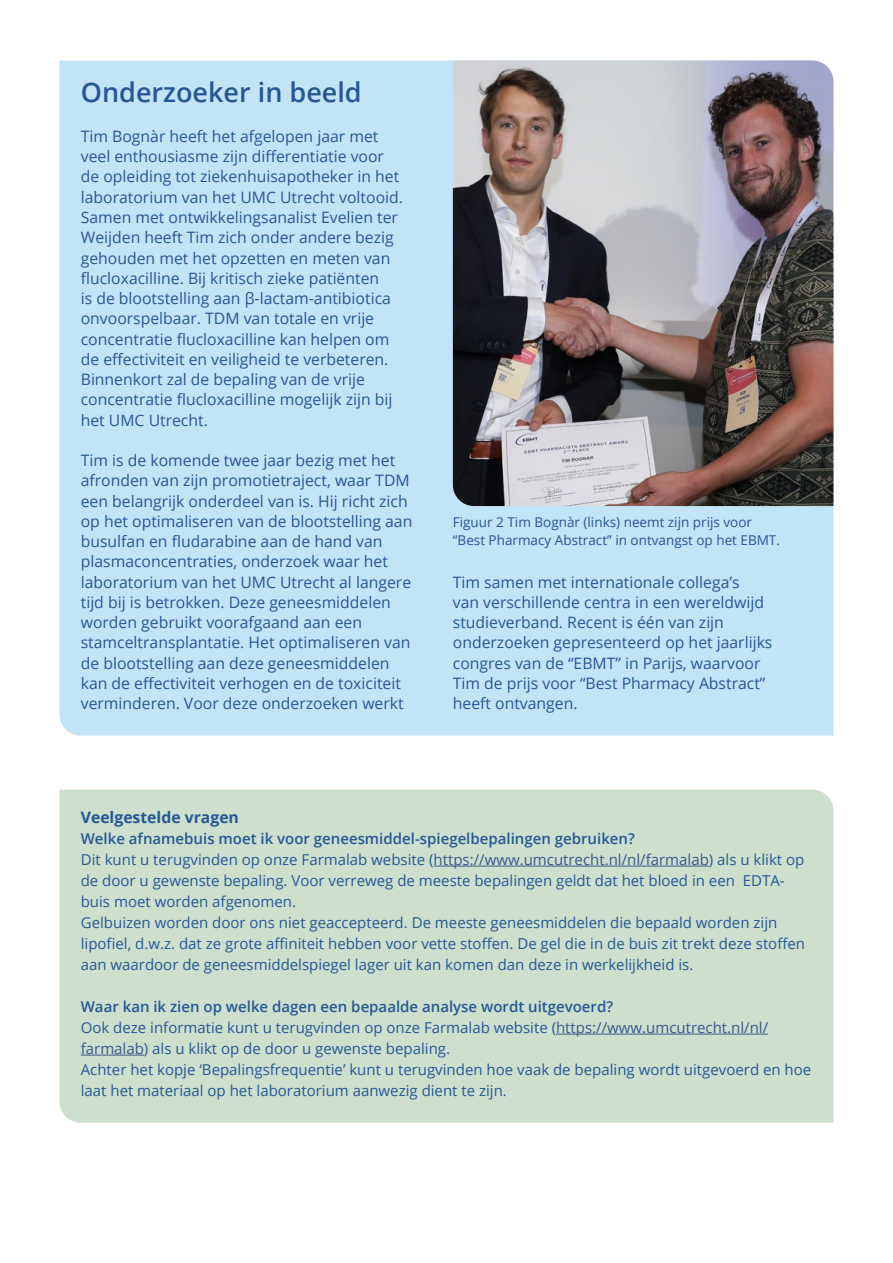
<style>
.page{position:relative;width:893px;height:1263px;background:#fff}
.page>*{position:absolute;margin:0;border:0;box-sizing:border-box;transform-origin:0 0}
.t1{font:600 27px "Open Sans";color:#265795}
.t2{font:15.75px/20.2px "Open Sans";color:#265795}
.t3{font:700 15.75px "Open Sans";color:#265795}
.t4{font:15px/21px "Open Sans";color:#265795}
.t5{font:13.5px/18px "Open Sans";color:#265795}
.s1{font-weight:600}
.s2{color:#38598b}
</style>
<div class="page">
<div style="left:60px;top:61px;width:773px;height:675px;background:#c2e4f7"></div>
<div style="left:60px;top:790px;width:773px;height:333px;background:#cddfcd"></div>
<hr style="left:434px;top:866px;width:275px;height:1px;background:#38598b">
<hr style="left:556px;top:1034px;width:212px;height:1px;background:#38598b">
<hr style="left:81px;top:1055px;width:63px;height:1px;background:#38598b">
<img style="left:453px;top:61px;width:380px;height:445px">
<h1 class="t1" style="left:81px;top:74px;width:282px">Onderzoeker in beeld</h1>
<p class="t2" style="left:81px;top:126px;width:324px">Tim Bognàr heeft het afgelopen jaar met veel enthousiasme zijn differentiatie voor de opleiding tot ziekenhuisapotheker in het laboratorium van het UMC Utrecht voltooid.<br>Samen met ontwikkelingsanalist Evelien ter Weijden heeft Tim zich onder andere bezig gehouden met het opzetten en meten van flucloxacilline. Bij kritisch zieke patiënten<br>is de blootstelling aan β-lactam-antibiotica onvoorspelbaar. TDM van totale en vrije concentratie flucloxacilline kan helpen om de effectiviteit en veiligheid te verbeteren.<br>Binnenkort zal de bepaling van de vrije concentratie flucloxacilline mogelijk zijn bij het UMC Utrecht.</p>
<p class="t2" style="left:81px;top:450px;width:333px">Tim is de komende twee jaar bezig met het afronden van zijn promotietraject, waar TDM een belangrijk onderdeel van is. Hij richt zich op het optimaliseren van de blootstelling aan busulfan en fludarabine aan de hand van plasmaconcentraties, onderzoek waar het laboratorium van het UMC Utrecht al langere tijd bij is betrokken. Deze geneesmiddelen worden gebruikt voorafgaand aan een stamceltransplantatie. Het optimaliseren van de blootstelling aan deze geneesmiddelen kan de effectiviteit verhogen en de toxiciteit verminderen. Voor deze onderzoeken werkt</p>
<p class="t5" style="left:453px;top:513px;width:329px">Figuur 2 Tim Bognàr (links) neemt zijn prijs voor “Best Pharmacy Abstract” in ontvangst op het EBMT.</p>
<p class="t2" style="left:453px;top:571px;width:321px">Tim samen met internationale collega’s<br>van verschillende centra in een wereldwijd studieverband. Recent is één van zijn onderzoeken gepresenteerd op het jaarlijks congres van de “EBMT” in Parijs, waarvoor Tim de prijs voor “Best Pharmacy Abstract” heeft ontvangen.</p>
<p class="t3" style="left:81px;top:806px;width:160px">Veelgestelde vragen</p>
<p class="t4" style="left:81px;top:828px;width:726px"><span class="s1">Welke afnamebuis moet ik voor geneesmiddel-spiegelbepalingen gebruiken?<br></span>Dit kunt u terugvinden op onze Farmalab website (<span class="s2">https://www.umcutrecht.nl/nl/farmalab</span>) als u klikt op de door u gewenste bepaling. Voor verreweg de meeste bepalingen geldt dat het bloed in een EDTA&shy;buis moet worden afgenomen.<br>Gelbuizen worden door ons niet geaccepteerd. De meeste geneesmiddelen die bepaald worden zijn lipofiel, d.w.z. dat ze grote affiniteit hebben voor vette stoffen. De gel die in de buis zit trekt deze stoffen aan waardoor de geneesmiddelspiegel lager uit kan komen dan deze in werkelijkheid is.</p>
<p class="t4" style="left:81px;top:996px;width:732px"><span class="s1">Waar kan ik zien op welke dagen een bepaalde analyse wordt uitgevoerd?<br></span>Ook deze informatie kunt u terugvinden op onze Farmalab website (<span class="s2">https://www.umcutrecht.nl/nl/ farmalab</span>) als u klikt op de door u gewenste bepaling.<br>Achter het kopje ‘Bepalingsfrequentie’ kunt u terugvinden hoe vaak de bepaling wordt uitgevoerd en hoe laat het materiaal op het laboratorium aanwezig dient te zijn.</p>
</div>
